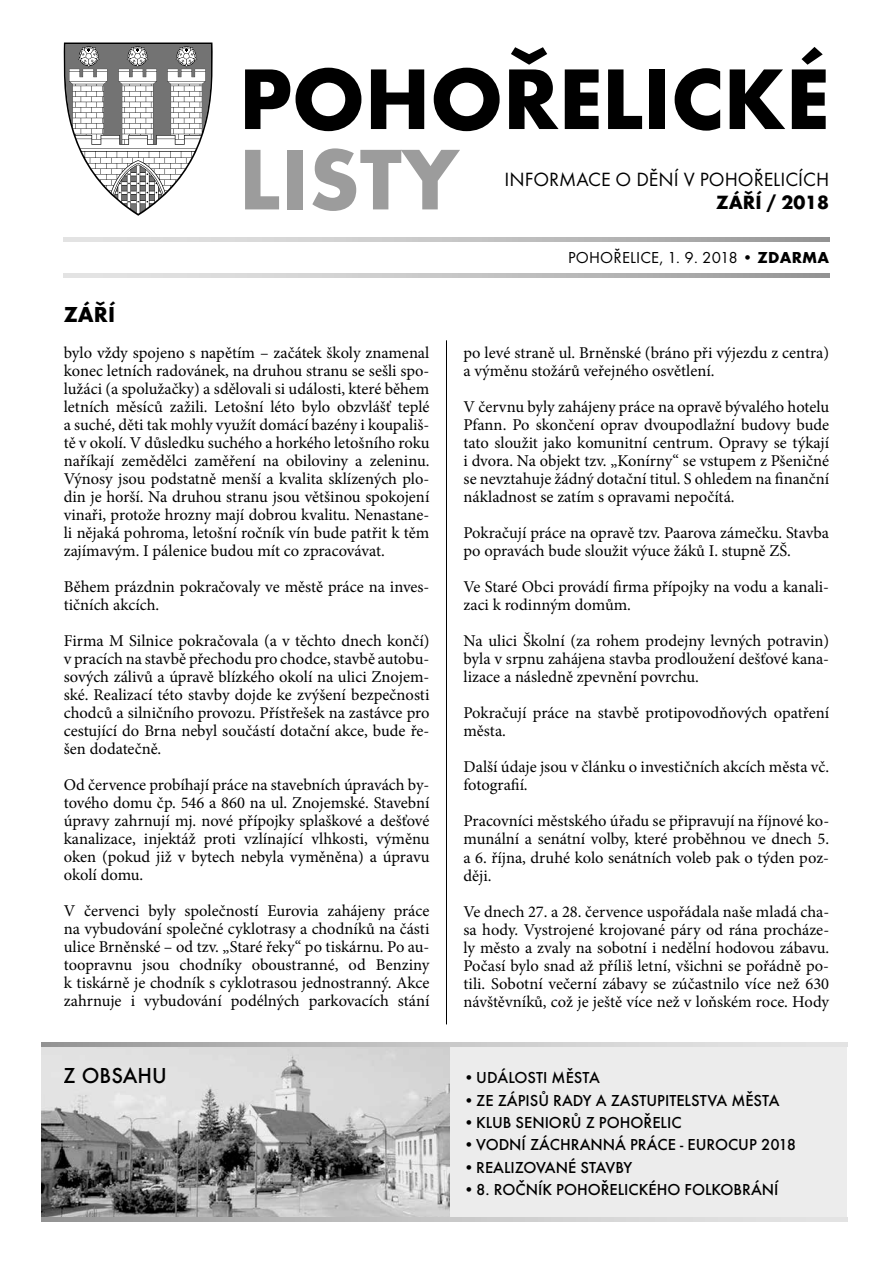
<style>
.page{position:relative;width:893px;height:1263px;background:#fff}
.page>*{position:absolute;margin:0;border:0;box-sizing:border-box;transform-origin:0 0}
.t1{font:700 89.25px "Futura TCE";letter-spacing:-.005em;color:#000}
.t2{font:700 89.25px "Futura TCE";color:#9c9c9c}
.t3{font:500 22.5px "Futura TCE";color:#000}
.t4{font:700 22.5px "Futura TCE";color:#000}
.t5{font:19.95px "Futura TCE";color:#000}
.t6{font:700 19.95px "Futura TCE";color:#000}
.t7{font:16.5px/18px "Minion Pro";color:#000;text-align:justify}
.t8{font:500 16.5px "Futura TCE";color:#000}
.t9{font:16.5px "Futura TCE";letter-spacing:.01em;color:#000}
.s1{font-weight:700}
</style>
<div class="page">
<div style="left:41px;top:1044px;width:806px;height:173px;background:#ececec"></div>
<img style="left:41px;top:1047px;width:408px;height:170px">
<hr style="left:446px;top:340px;width:1px;height:684px;background:#000">
<svg style="left:64px;top:237px;width:765px;height:4px;background:#c3c3c3"></svg>
<svg style="left:64px;top:273px;width:765px;height:4px;background:#c3c3c3"></svg>
<svg style="left:41px;top:1217px;width:806px;height:4px;background:#c3c3c3"></svg>
<svg style="left:41px;top:1042px;width:806px;height:5px;background:#c3c3c3"></svg>
<svg style="left:64px;top:43px;width:149px;height:173px"></svg>
<h2 class="t4" style="left:64px;top:301px;width:53px">ZÁŘÍ</h2>
<h1 class="t1" style="left:239px;top:44px;width:592px">POHOŘELICKÉ</h1>
<h1 class="t2" style="left:239px;top:124px;width:222px">LISTY</h1>
<p class="t5" style="left:504px;top:167px;width:326px">INFORMACE O DĚNÍ V POHOŘELICÍCH</p>
<p class="t6" style="left:716px;top:190px;width:115px">ZÁŘÍ / 2018</p>
<p class="t9" style="left:568px;top:248px;width:262px">POHOŘELICE, 1. 9. 2018 • <span class="s1">ZDARMA</span></p>
<p class="t7" style="left:64px;top:344px;width:367px">bylo vždy spojeno s napětím – začátek školy znamenal konec letních radovánek, na druhou stranu se sešli spo&shy;lužáci (a spolužačky) a sdělovali si události, které během letních měsíců zažili. Letošní léto bylo obzvlášť teplé a suché, děti tak mohly využít domácí bazény i koupališ&shy;tě v okolí. V důsledku suchého a horkého letošního roku naříkají zemědělci zaměření na obiloviny a zeleninu.<br>Výnosy jsou podstatně menší a kvalita sklízených plo&shy;din je horší. Na druhou stranu jsou většinou spokojení vinaři, protože hrozny mají dobrou kvalitu. Nenastane&shy;li nějaká pohroma, letošní ročník vín bude patřit k těm zajímavým. I pálenice budou mít co zpracovávat.</p>
<p class="t7" style="left:64px;top:578px;width:367px">Během prázdnin pokračovaly ve městě práce na inves&shy;tičních akcích.</p>
<p class="t7" style="left:64px;top:632px;width:367px">Firma M Silnice pokračovala (a v těchto dnech končí) v pracích na stavbě přechodu pro chodce, stavbě autobu&shy;sových zálivů a úpravě blízkého okolí na ulici Znojem&shy;ské. Realizací této stavby dojde ke zvýšení bezpečnosti chodců a silničního provozu. Přístřešek na zastávce pro cestující do Brna nebyl součástí dotační akce, bude ře&shy;šen dodatečně.</p>
<p class="t7" style="left:64px;top:776px;width:367px">Od července probíhají práce na stavebních úpravách by&shy;tového domu čp. 546 a 860 na ul. Znojemské. Stavební úpravy zahrnují mj. nové přípojky splaškové a dešťové kanalizace, injektáž proti vzlínající vlhkosti, výměnu oken (pokud již v bytech nebyla vyměněna) a úpravu okolí domu.</p>
<p class="t7" style="left:64px;top:902px;width:367px">V červenci byly společností Eurovia zahájeny práce na vybudování společné cyklotrasy a chodníků na části ulice Brněnské – od tzv. „Staré řeky“ po tiskárnu. Po au&shy;toopravnu jsou chodníky oboustranné, od Benziny k tiskárně je chodník s cyklotrasou jednostranný. Akce zahrnuje i vybudování podélných parkovacích stání</p>
<h2 class="t3" style="left:64px;top:1062px;width:105px">Z OBSAHU</h2>
<p class="t7" style="left:463px;top:344px;width:367px">po levé straně ul. Brněnské (bráno při výjezdu z centra) a výměnu stožárů veřejného osvětlení.</p>
<p class="t7" style="left:463px;top:398px;width:367px">V červnu byly zahájeny práce na opravě bývalého hotelu Pfann. Po skončení oprav dvoupodlažní budovy bude tato sloužit jako komunitní centrum. Opravy se týkají i dvora. Na objekt tzv. „Konírny“ se vstupem z Pšeničné se nevztahuje žádný dotační titul. S ohledem na finanční nákladnost se zatím s opravami nepočítá.</p>
<p class="t7" style="left:463px;top:524px;width:367px">Pokračují práce na opravě tzv. Paarova zámečku. Stavba po opravách bude sloužit výuce žáků I. stupně ZŠ.</p>
<p class="t7" style="left:463px;top:578px;width:367px">Ve Staré Obci provádí firma přípojky na vodu a kanali&shy;zaci k rodinným domům.</p>
<p class="t7" style="left:463px;top:632px;width:367px">Na ulici Školní (za rohem prodejny levných potravin) byla v srpnu zahájena stavba prodloužení dešťové kana&shy;lizace a následně zpevnění povrchu.</p>
<p class="t7" style="left:463px;top:704px;width:367px">Pokračují práce na stavbě protipovodňových opatření města.</p>
<p class="t7" style="left:463px;top:758px;width:367px">Další údaje jsou v článku o investičních akcích města vč. fotografií.</p>
<p class="t7" style="left:463px;top:812px;width:367px">Pracovníci městského úřadu se připravují na říjnové ko&shy;munální a senátní volby, které proběhnou ve dnech 5. a 6. října, druhé kolo senátních voleb pak o týden poz&shy;ději.</p>
<p class="t7" style="left:463px;top:902px;width:367px">Ve dnech 27. a 28. července uspořádala naše mladá cha&shy;sa hody. Vystrojené krojované páry od rána procháze&shy;ly město a zvaly na sobotní i nedělní hodovou zábavu.<br>Počasí bylo snad až příliš letní, všichni se pořádně po&shy;tili. Sobotní večerní zábavy se zúčastnilo více než 630 návštěvníků, což je ještě více než v loňském roce. Hody</p>
<p class="t8" style="left:463px;top:1068px;width:138px">• UDÁLOSTI MĚSTA</p>
<p class="t8" style="left:463px;top:1090px;width:318px">• ZE ZÁPISŮ RADY A ZASTUPITELSTVA MĚSTA</p>
<p class="t8" style="left:463px;top:1113px;width:220px">• KLUB SENIORŮ Z POHOŘELIC</p>
<p class="t8" style="left:463px;top:1135px;width:334px">• VODNÍ ZÁCHRANNÁ PRÁCE - EUROCUP 2018</p>
<p class="t8" style="left:463px;top:1157px;width:170px">• REALIZOVANÉ STAVBY</p>
<p class="t8" style="left:463px;top:1179px;width:316px">• 8. ROČNÍK POHOŘELICKÉHO FOLKOBRÁNÍ</p>
</div>
